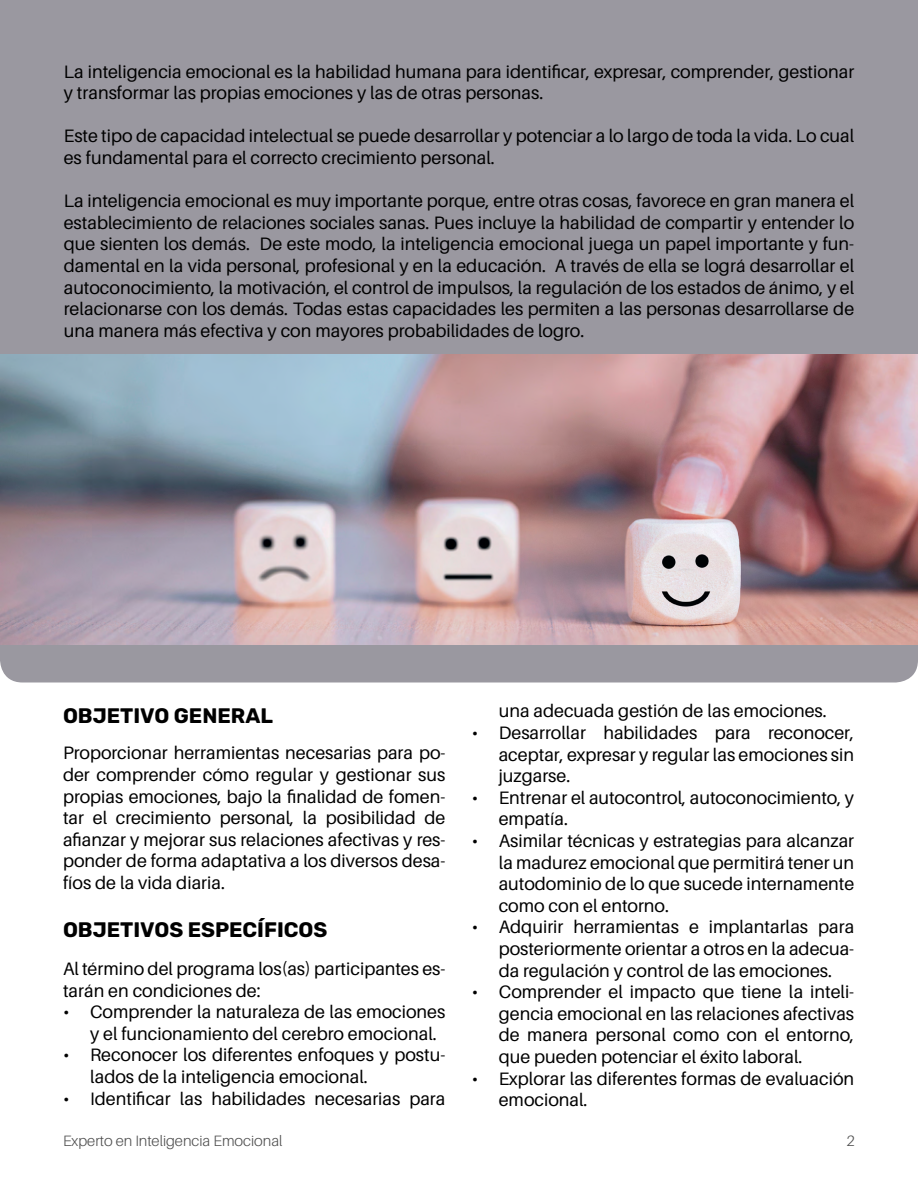
<style>
.page{position:relative;width:918px;height:1188px;background:#fff}
.page>*{position:absolute;margin:0;border:0;box-sizing:border-box;transform-origin:0 0}
.t1{font:700 21px "Rubik";color:#000}
.t2{font:18px/21.6px "Aileron";color:#000}
.t3{font:300 15px "Aileron";color:#4d4d4d}
</style>
<div class="page">
<div style="left:0;top:0;width:918px;height:683px;background:#9a98a0"></div>
<img style="left:0;top:355px;width:918px;height:290px">
<p class="t2" style="left:64px;top:61px;width:792px">La inteligencia emocional es la habilidad humana para identificar, expresar, comprender, gestionar y transformar las propias emociones y las de otras personas.</p>
<p class="t2" style="left:64px;top:126px;width:792px">Este tipo de capacidad intelectual se puede desarrollar y potenciar a lo largo de toda la vida. Lo cual es fundamental para el correcto crecimiento personal.</p>
<p class="t2" style="left:64px;top:190px;width:792px;text-align:justify">La inteligencia emocional es muy importante porque, entre otras cosas, favorece en gran manera el establecimiento de relaciones sociales sanas. Pues incluye la habilidad de compartir y entender lo que sienten los demás. De este modo, la inteligencia emocional juega un papel importante y fun&shy;damental en la vida personal, profesional y en la educación. A través de ella se lográ desarrollar el autoconocimiento, la motivación, el control de impulsos, la regulación de los estados de ánimo, y el relacionarse con los demás. Todas estas capacidades les permiten a las personas desarrollarse de una manera más efectiva y con mayores probabilidades de logro.</p>
<p class="t1" style="left:63px;top:704px;width:211px">OBJETIVO GENERAL</p>
<p class="t2" style="left:63px;top:743px;width:384px;text-align:justify">Proporcionar herramientas necesarias para po&shy;der comprender cómo regular y gestionar sus propias emociones, bajo la finalidad de fomen&shy;tar el crecimiento personal, la posibilidad de afianzar y mejorar sus relaciones afectivas y res&shy;ponder de forma adaptativa a los diversos desa&shy;fíos de la vida diaria.</p>
<p class="t1" style="left:63px;top:918px;width:266px">OBJETIVOS ESPECÍFICOS</p>
<p class="t2" style="left:63px;top:958px;width:384px">Al término del programa los(as) participantes es&shy;tarán en condiciones de:</p>
<p class="t2" style="left:90px;top:1001px;width:357px;text-indent:-27px">• Comprender la naturaleza de las emociones y el funcionamiento del cerebro emocional.</p>
<p class="t2" style="left:90px;top:1045px;width:357px;text-indent:-27px">• Reconocer los diferentes enfoques y postu&shy;lados de la inteligencia emocional.</p>
<p class="t2" style="left:63px;top:1088px;width:384px">• Identificar las habilidades necesarias para</p>
<p class="t2" style="left:499px;top:701px;width:330px">una adecuada gestión de las emociones.</p>
<p class="t2" style="left:499px;top:722px;width:357px;text-align:justify;text-indent:-27px">• Desarrollar habilidades para reconocer, aceptar, expresar y regular las emociones sin juzgarse.</p>
<p class="t2" style="left:499px;top:787px;width:357px;text-indent:-27px">• Entrenar el autocontrol, autoconocimiento, y empatía.</p>
<p class="t2" style="left:499px;top:830px;width:357px;text-align:justify;text-indent:-27px">• Asimilar técnicas y estrategias para alcanzar la madurez emocional que permitirá tener un autodominio de lo que sucede internamente como con el entorno.</p>
<p class="t2" style="left:499px;top:917px;width:357px;text-align:justify;text-indent:-27px">• Adquirir herramientas e implantarlas para posteriormente orientar a otros en la adecua&shy;da regulación y control de las emociones.</p>
<p class="t2" style="left:499px;top:981px;width:357px;text-align:justify;text-indent:-27px">• Comprender el impacto que tiene la inteli&shy;gencia emocional en las relaciones afectivas de manera personal como con el entorno, que pueden potenciar el éxito laboral.</p>
<p class="t2" style="left:499px;top:1068px;width:357px;text-indent:-27px">• Explorar las diferentes formas de evaluación emocional.</p>
<p class="t3" style="left:63px;top:1132px;width:221px">Experto en Inteligencia Emocional</p>
<p class="t3" style="left:847px;top:1132px;width:10px">2</p>
</div>
